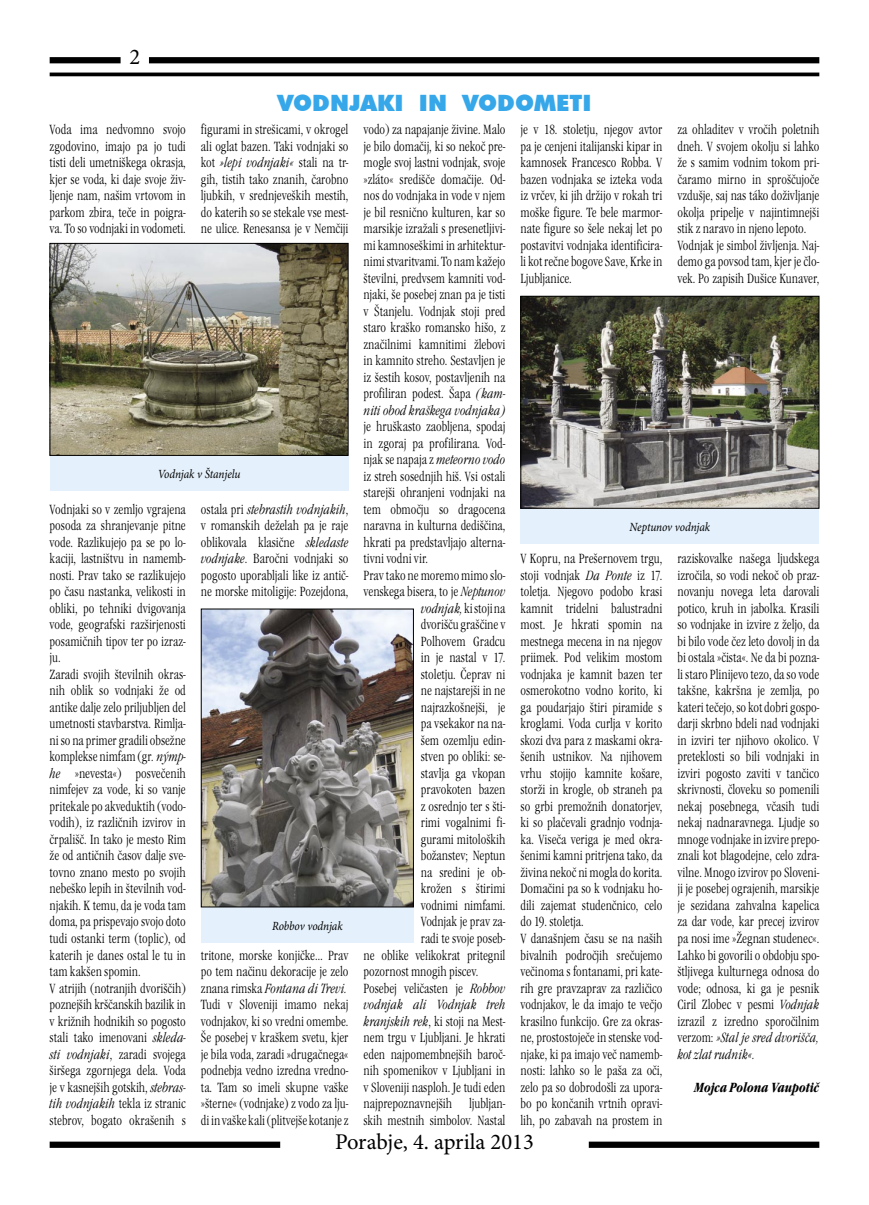
<style>
.page{position:relative;width:869px;height:1205px;background:#fff}
.page>*{position:absolute;margin:0;border:0;box-sizing:border-box;transform-origin:0 0}
.t1{font:22.5px "Minion Pro";color:#000}
.cím{font:900 22.5px "Futura BT";color:#36a7e9}
.ujszoveg{font:13.75px/16.5px "Garamond Itc TEE Ligh Cond";color:#000;text-align:justify;scale:.93 1}
.ujalairas{font:italic 700 condensed 13.75px "Garamond Itc TEE";color:#000;scale:.93 1}
.szoveg{font:italic 12.5px "Minion Pro";letter-spacing:-.01em;color:#000;scale:.9 1}
.s1{font-family:"Garamond Itc TEE Ligh Cond Ital"}
</style>
<div class="page">
<hr style="left:50px;top:73px;width:769px;height:3px;background:#000">
<div style="left:50px;top:57px;width:70px;height:6px;background:#000"></div>
<div style="left:149px;top:57px;width:670px;height:6px;background:#000"></div>
<div style="left:50px;top:1141px;width:230px;height:7px;background:#000"></div>
<div style="left:588px;top:1141px;width:231px;height:7px;background:#000"></div>
<div style="left:50px;top:456px;width:298px;height:35px;background:#e4f0fb"></div>
<img style="left:52px;top:245px;width:294px;height:209px">
<div style="left:50px;top:243px;width:298px;height:213px;border:1px solid #000"></div>
<div style="left:520px;top:508px;width:299px;height:36px;background:#e4f0fb"></div>
<img style="left:522px;top:298px;width:295px;height:208px">
<div style="left:520px;top:296px;width:299px;height:212px;border:1px solid #000"></div>
<div style="left:201px;top:907px;width:212px;height:36px;background:#e4f0fb"></div>
<img style="left:203px;top:611px;width:208px;height:294px">
<div style="left:201px;top:609px;width:212px;height:298px;border:1px solid #000"></div>
<p class="t1" style="left:129px;top:44px;width:12px">2</p>
<p class="cím" style="left:277px;top:90px;width:315px">VODNJAKI IN VODOMETI</p>
<p class="ujszoveg" style="left:50px;top:122px;width:148px">Voda ima nedvomno svojo zgodovino, imajo pa jo tudi tisti deli umetniškega okrasja, kjer se voda, ki daje svoje živ&shy;ljenje nam, našim vrtovom in parkom zbira, teče in poigra&shy;va. To so vodnjaki in vodometi.</p>
<p class="ujszoveg" style="left:201px;top:122px;width:160px">figurami in strešicami, v okrogel ali oglat bazen. Taki vodnjaki so kot <span class="s1">»lepi vodnjaki«</span> stali na tr&shy;gih, tistih tako znanih, čarobno ljubkih, v srednjeveških mestih, do katerih so se stekale vse mest&shy;ne ulice. Renesansa je v Nemčiji</p>
<p class="szoveg" style="left:158px;top:466px;width:93px">Vodnjak v Štanjelu</p>
<p class="ujszoveg" style="left:50px;top:501px;width:148px">Vodnjaki so v zemljo vgrajena posoda za shranjevanje pitne vode. Razlikujejo pa se po lo&shy;kaciji, lastništvu in namemb&shy;nosti. Prav tako se razlikujejo po času nastanka, velikosti in obliki, po tehniki dvigovanja vode, geografski razširjenosti posamičnih tipov ter po izraz&shy;ju.</p>
<p class="ujszoveg" style="left:50px;top:666px;width:148px">Zaradi svojih številnih okras&shy;nih oblik so vodnjaki že od antike dalje zelo priljubljen del umetnosti stavbarstva. Rimlja&shy;ni so na primer gradili obsežne komplekse nimfam (gr<span class="s1">. nýmp&shy;he</span> »nevesta«) posvečenih nimfejev za vode, ki so vanje pritekale po akveduktih (vodo&shy;vodih), iz različnih izvirov in črpališč. In tako je mesto Rim že od antičnih časov dalje sve&shy;tovno znano mesto po svojih nebeško lepih in številnih vod&shy;njakih. K temu, da je voda tam doma, pa prispevajo svojo doto tudi ostanki term (toplic), od katerih je danes ostal le tu in tam kakšen spomin.</p>
<p class="ujszoveg" style="left:50px;top:980px;width:148px">V atrijih (notranjih dvoriščih) poznejših krščanskih bazilik in v križnih hodnikih so pogosto stali tako imenovani <span class="s1">skleda&shy;sti vodnjaki</span>, zaradi svojega širšega zgornjega dela. Voda je v kasnejših gotskih, <span class="s1">stebras&shy;tih vodnjakih</span> tekla iz stranic stebrov, bogato okrašenih s</p>
<p class="ujszoveg" style="left:201px;top:501px;width:160px">ostala pri <span class="s1">stebrastih vodnjakih</span>, v romanskih deželah pa je raje oblikovala klasične <span class="s1">skledaste vodnjake</span>. Baročni vodnjaki so pogosto uporabljali like iz antič&shy;ne morske mitoligije: Pozejdona,</p>
<p class="szoveg" style="left:272px;top:918px;width:80px">Robbov vodnjak</p>
<p class="ujszoveg" style="left:201px;top:947px;width:160px">tritone, morske konjičke… Prav po tem načinu dekoracije je zelo znana rimska <span class="s1">Fontana di Trevi.</span></p>
<p class="ujszoveg" style="left:201px;top:996px;width:160px">Tudi v Sloveniji imamo nekaj vodnjakov, ki so vredni omembe.<br>Še posebej v kraškem svetu, kjer je bila voda, zaradi »drugačnega« podnebja vedno izredna vredno&shy;ta. Tam so imeli skupne vaške »šterne« (vodnjake) z vodo za lju&shy;di in vaške kali (plitvejše kotanje z</p>
<p class="ujszoveg" style="left:363px;top:122px;width:154px">vodo) za napajanje živine. Malo je bilo domačij, ki so nekoč pre&shy;mogle svoj lastni vodnjak, svoje »zláto« središče domačije. Od&shy;nos do vodnjaka in vode v njem je bil resnično kulturen, kar so marsikje izražali s presenetljivi&shy;mi kamnoseškimi in arhitektur&shy;nimi stvaritvami. To nam kažejo številni, predvsem kamniti vod&shy;njaki, še posebej znan pa je tisti v Štanjelu. Vodnjak stoji pred staro kraško romansko hišo, z značilnimi kamnitimi žlebovi in kamnito streho. Sestavljen je iz šestih kosov, postavljenih na profiliran podest. Šapa <span class="s1">(kam&shy;niti obod kraškega vodnjaka) </span>je hruškasto zaobljena, spodaj in zgoraj pa profilirana. Vod&shy;njak se napaja z <span class="s1">meteorno vodo </span>iz streh sosednjih hiš. Vsi ostali starejši ohranjeni vodnjaki na tem območju so dragocena naravna in kulturna dediščina, hkrati pa predstavljajo alterna&shy;tivni vodni vir.</p>
<p class="ujszoveg" style="left:363px;top:567px;width:154px">Prav tako ne moremo mimo slo-</p>
<p class="ujszoveg" style="left:363px;top:584px;width:154px">venskega bisera, to je <span class="s1">Neptunov</span></p>
<p class="ujszoveg" style="left:420px;top:600px;width:92px"><span class="s1">vodnjak,</span> ki stoji na</p>
<p class="ujszoveg" style="left:420px;top:617px;width:92px">dvorišču graščine v</p>
<p class="ujszoveg" style="left:420px;top:633px;width:92px">Polhovem Gradcu</p>
<p class="ujszoveg" style="left:420px;top:650px;width:92px">in je nastal v 17.</p>
<p class="ujszoveg" style="left:420px;top:666px;width:92px">stoletju. Čeprav ni</p>
<p class="ujszoveg" style="left:420px;top:683px;width:92px">ne najstarejši in ne</p>
<p class="ujszoveg" style="left:420px;top:699px;width:92px">najrazkošnejši, je</p>
<p class="ujszoveg" style="left:420px;top:716px;width:92px">pa vsekakor na na-</p>
<p class="ujszoveg" style="left:420px;top:732px;width:92px">šem ozemlju edin-</p>
<p class="ujszoveg" style="left:420px;top:749px;width:92px">stven po obliki: se-</p>
<p class="ujszoveg" style="left:420px;top:765px;width:92px">stavlja ga vkopan</p>
<p class="ujszoveg" style="left:420px;top:782px;width:92px">pravokoten bazen</p>
<p class="ujszoveg" style="left:420px;top:798px;width:92px">z osrednjo ter s šti-</p>
<p class="ujszoveg" style="left:420px;top:815px;width:92px">rimi vogalnimi fi-</p>
<p class="ujszoveg" style="left:420px;top:831px;width:92px">gurami mitoloških</p>
<p class="ujszoveg" style="left:420px;top:848px;width:92px">božanstev; Neptun</p>
<p class="ujszoveg" style="left:420px;top:864px;width:92px">na sredini je ob-</p>
<p class="ujszoveg" style="left:420px;top:881px;width:92px">krožen s štirimi</p>
<p class="ujszoveg" style="left:420px;top:897px;width:92px">vodnimi nimfami.</p>
<p class="ujszoveg" style="left:420px;top:914px;width:92px">Vodnjak je prav za-</p>
<p class="ujszoveg" style="left:420px;top:930px;width:92px">radi te svoje poseb-</p>
<p class="ujszoveg" style="left:363px;top:947px;width:154px">ne oblike velikokrat pritegnil</p>
<p class="ujszoveg" style="left:363px;top:963px;width:125px">pozornost mnogih piscev.</p>
<p class="ujszoveg" style="left:363px;top:980px;width:154px">Posebej veličasten je <span class="s1">Robbov vodnjak ali Vodnjak treh kranjskih rek</span>, ki stoji na Mest&shy;nem trgu v Ljubljani. Je hkrati eden najpomembnejših baroč&shy;nih spomenikov v Ljubljani in v Sloveniji nasploh. Je tudi eden najprepoznavnejših ljubljan&shy;skih mestnih simbolov. Nastal</p>
<p class="ujszoveg" style="left:520px;top:122px;width:154px">je v 18. stoletju, njegov avtor pa je cenjeni italijanski kipar in kamnosek Francesco Robba. V bazen vodnjaka se izteka voda iz vrčev, ki jih držijo v rokah tri moške figure. Te bele marmor&shy;nate figure so šele nekaj let po postavitvi vodnjaka identificira&shy;li kot rečne bogove Save, Krke in Ljubljanice.</p>
<p class="ujszoveg" style="left:677px;top:122px;width:154px">za ohladitev v vročih poletnih dneh. V svojem okolju si lahko že s samim vodnim tokom pri&shy;čaramo mirno in sproščujoče vzdušje, saj nas táko doživljanje okolja pripelje v najintimnejši stik z naravo in njeno lepoto.</p>
<p class="ujszoveg" style="left:677px;top:237px;width:154px">Vodnjak je simbol življenja. Naj&shy;demo ga povsod tam, kjer je člo&shy;vek. Po zapisih Dušice Kunaver,</p>
<p class="szoveg" style="left:629px;top:519px;width:91px">Neptunov vodnjak</p>
<p class="ujszoveg" style="left:520px;top:551px;width:154px">V Kopru, na Prešernovem trgu, stoji vodnjak <span class="s1">Da Ponte</span> iz 17. toletja. Njegovo podobo krasi kamnit tridelni balustradni most. Je hkrati spomin na mestnega mecena in na njegov priimek. Pod velikim mostom vodnjaka je kamnit bazen ter osmerokotno vodno korito, ki ga poudarjajo štiri piramide s kroglami. Voda curlja v korito skozi dva para z maskami okra&shy;šenih ustnikov. Na njihovem vrhu stojijo kamnite košare, storži in krogle, ob straneh pa so grbi premožnih donatorjev, ki so plačevali gradnjo vodnja&shy;ka. Viseča veriga je med okra&shy;šenimi kamni pritrjena tako, da živina nekoč ni mogla do korita.<br>Domačini pa so k vodnjaku ho&shy;dili zajemat studenčnico, celo do 19. stoletja.</p>
<p class="ujszoveg" style="left:520px;top:930px;width:154px">V današnjem času se na naših bivalnih področjih srečujemo večinoma s fontanami, pri kate&shy;rih gre pravzaprav za različico vodnjakov, le da imajo te večjo krasilno funkcijo. Gre za okras&shy;ne, prostostoječe in stenske vod&shy;njake, ki pa imajo več namemb&shy;nosti: lahko so le paša za oči, zelo pa so dobrodošli za upora&shy;bo po končanih vrtnih opravi&shy;lih, po zabavah na prostem in</p>
<p class="ujszoveg" style="left:677px;top:551px;width:154px">raziskovalke našega ljudskega izročila, so vodi nekoč ob praz&shy;novanju novega leta darovali potico, kruh in jabolka. Krasili so vodnjake in izvire z željo, da bi bilo vode čez leto dovolj in da bi ostala »čista«. Ne da bi pozna&shy;li staro Plinijevo tezo, da so vode takšne, kakršna je zemlja, po kateri tečejo, so kot dobri gospo&shy;darji skrbno bdeli nad vodnjaki in izviri ter njihovo okolico. V preteklosti so bili vodnjaki in izviri pogosto zaviti v tančico skrivnosti, človeku so pomenili nekaj posebnega, včasih tudi nekaj nadnaravnega. Ljudje so mnoge vodnjake in izvire prepo&shy;znali kot blagodejne, celo zdra&shy;vilne. Mnogo izvirov po Sloveni&shy;ji je posebej ograjenih, marsikje je sezidana zahvalna kapelica za dar vode, kar precej izvirov pa nosi ime »Žegnan studenec«.<br>Lahko bi govorili o obdobju spo&shy;štljivega kulturnega odnosa do vode; odnosa, ki ga je pesnik Ciril Zlobec v pesmi <span class="s1">Vodnjak </span>izrazil z izredno sporočilnim verzom: <span class="s1">»Stal je sred dvorišča, kot zlat rudnik«.</span></p>
<p class="ujalairas" style="left:693px;top:1079px;width:136px">Mojca Polona Vaupotič</p>
<p class="t1" style="left:335px;top:1128px;width:200px">Porabje, 4. aprila 2013</p>
</div>
